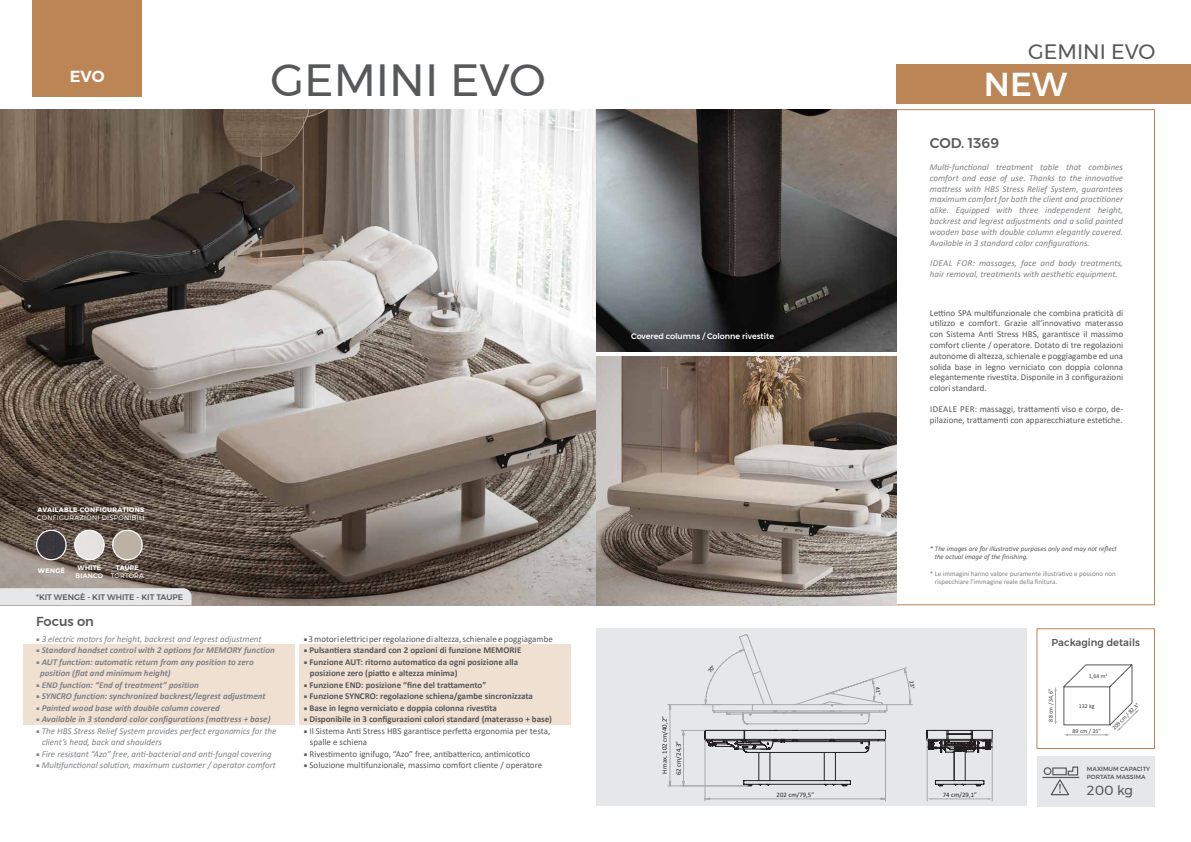
<style>
.page{position:relative;width:1191px;height:842px;background:#fff}
.page>*{position:absolute;margin:0;border:0;box-sizing:border-box;transform-origin:0 0}
.t1{font:45px "Montserrat";color:#57585a}
.t2{font:500 33.1px "Montserrat";color:#fff}
.t3{font:20.8px "Montserrat";color:#57585a}
.t4{font:600 16px "Montserrat";color:#fff}
.t5{font:500 14px "Montserrat";color:#57585a}
.t6{font:13.3px "Montserrat";color:#57585a}
.t7{font:500 13px "Montserrat";color:#57585a}
.t8{font:500 10px "Montserrat";color:#57585a}
.t9{font:italic 9px/10.8px "Calibri";color:#808285;text-align:justify}
.t10{font:9px/10.8px "Calibri";color:#57585a;text-align:justify}
.t11{font:700 9px "Calibri";color:#57585a}
.t12{font:italic 700 9px "Calibri";color:#808285}
.t13{font:500 8px "Montserrat";color:#fff}
.t14{font:500 8px "Montserrat";color:#57585a}
.t15{font:7px "Calibri";color:#808285}
.t16{font:italic 7px "Calibri";color:#57585a}
.QuoteDimensioni{font:6.8px "Calibri";color:#231f20}
.t17{font:700 6.5px "Montserrat";letter-spacing:.05em;color:#fff}
.t18{font:6.5px "Montserrat";letter-spacing:.05em;color:#fff}
.t19{font:500 6.5px "Montserrat";letter-spacing:.04em;color:#fff}
.t20{font:6px "Calibri";color:#414142}
.t21{font:500 5.9px "Montserrat";color:#57585a}
.s1{font-family:"Minion Pro";font-style:normal}
.s2{font-family:"Minion Pro";font-weight:400;font-style:normal}
.s3{font-family:"Minion Pro"}
.s4{font-family:"Minion Pro";font-weight:400}
</style>
<div class="page">
<img style="left:595px;top:109px;width:301px;height:243px">
<img style="left:595px;top:356px;width:301px;height:249px">
<img style="left:0;top:109px;width:595px;height:496px">
<div style="left:32px;top:0;width:110px;height:96px;background:#bc8555"></div>
<div style="left:1037px;top:756px;width:117px;height:50px;background:#e6e7e9"></div>
<div style="left:1036px;top:628px;width:119px;height:121px;border:1px solid #bc8555"></div>
<hr style="left:1055px;top:690px;width:1px;height:32px;background:#a8a9ad">
<svg style="left:1063px;top:664px;width:76px;height:72px"></svg>
<hr style="left:1042px;top:777px;width:37px;height:1px;background:#57585a">
<div style="left:1043px;top:767px;width:8px;height:8px;border:1px solid #57585a;border-radius:50%"></div>
<svg style="left:1050px;top:766px;width:28px;height:29px"></svg>
<div style="left:0;top:588px;width:191px;height:17px;background:#e6e7e9"></div>
<div style="left:595px;top:628px;width:431px;height:178px;background:#e6e7e9"></div>
<div style="left:896px;top:64px;width:295px;height:40px;background:#bc8555"></div>
<div style="left:299px;top:644px;width:271px;height:81px;background:#efe0d2"></div>
<div style="left:23px;top:644px;width:271px;height:81px;background:#efe0d2"></div>
<img style="left:37px;top:530px;width:29px;height:30px;border-radius:15px">
<div style="left:36px;top:530px;width:31px;height:30px;border:1px solid #fff;border-radius:50%"></div>
<img style="left:75px;top:530px;width:29px;height:30px;border-radius:15px">
<div style="left:74px;top:530px;width:31px;height:30px;border:1px solid #fff;border-radius:50%"></div>
<img style="left:113px;top:530px;width:29px;height:30px;border-radius:15px">
<div style="left:112px;top:530px;width:31px;height:30px;border:1px solid #fff;border-radius:50%"></div>
<svg style="left:667px;top:634px;width:326px;height:167px"></svg>
<p class="t4" style="left:70px;top:64px;width:36px">EVO</p>
<p class="t1" style="left:270px;top:46px;width:277px">GEMINI EVO</p>
<p class="t17" style="left:37px;top:504px;width:108px">AVAILABLE CONFIGURATIONS</p>
<p class="t18" style="left:37px;top:513px;width:109px">CONFIGURAZIONI DISPONIBILI</p>
<p class="t17" style="left:38px;top:565px;width:28px">WENGÉ</p>
<p class="t17" style="left:77px;top:562px;width:25px">WHITE</p>
<p class="t19" style="left:76px;top:570px;width:29px">BIANCO</p>
<p class="t17" style="left:116px;top:562px;width:25px">TAUPE</p>
<p class="t18" style="left:111px;top:570px;width:35px">TORTORA</p>
<p class="t14" style="left:36px;top:591px;width:148px">*KIT WENGÈ - KIT WHITE - KIT TAUPE</p>
<p class="t7" style="left:36px;top:611px;width:59px">Focus on</p>
<p class="t9" style="left:36px;top:633px;width:227px"><span class="s1">■</span> 3 electric motors for height, backrest and legrest adjustment</p>
<p class="t12" style="left:36px;top:644px;width:240px"><span class="s2">■</span> Standard handset control with 2 options for MEMORY function</p>
<p class="t12" style="left:36px;top:655px;width:219px"><span class="s2">■</span> AUT function: automatic return from any position to zero</p>
<p class="t12" style="left:40px;top:667px;width:132px">position (flat and minimum height)</p>
<p class="t12" style="left:36px;top:678px;width:164px"><span class="s2">■</span> END function: “End of treatment” position</p>
<p class="t12" style="left:36px;top:690px;width:231px"><span class="s2">■</span> SYNCRO function: synchronized backrest/legrest adjustment</p>
<p class="t12" style="left:36px;top:701px;width:185px"><span class="s2">■</span> Painted wood base with double column covered</p>
<p class="t12" style="left:36px;top:713px;width:236px"><span class="s2">■</span> Available in 3 standard color configurations (mattress + base)</p>
<p class="t9" style="left:36px;top:725px;width:242px"><span class="s1">■</span> The HBS Stress Relief System provides perfect ergonomics for the</p>
<p class="t9" style="left:42px;top:736px;width:121px">client’s head, back and shoulders</p>
<p class="t9" style="left:36px;top:748px;width:237px"><span class="s1">■</span> Fire resistant “Azo” free, anti-bacterial and anti-fungal covering</p>
<p class="t9" style="left:36px;top:759px;width:241px"><span class="s1">■</span> Multifunctional solution, maximum customer / operator comfort</p>
<p class="t10" style="left:304px;top:633px;width:251px"><span class="s3">■</span> 3 motori elettrici per regolazione di altezza, schienale e poggiagambe</p>
<p class="t11" style="left:304px;top:644px;width:219px"><span class="s4">■</span> Pulsantiera standard con 2 opzioni di funzione MEMORIE</p>
<p class="t11" style="left:304px;top:655px;width:216px"><span class="s4">■</span> Funzione AUT: ritorno automatico da ogni posizione alla</p>
<p class="t11" style="left:310px;top:667px;width:149px">posizione zero (piatto e altezza minima)</p>
<p class="t11" style="left:304px;top:678px;width:184px"><span class="s4">■</span> Funzione END: posizione “fine del trattamento”</p>
<p class="t11" style="left:304px;top:690px;width:231px"><span class="s4">■</span> Funzione SYNCRO: regolazione schiena/gambe sincronizzata</p>
<p class="t11" style="left:304px;top:701px;width:194px"><span class="s4">■</span> Base in legno verniciato e doppia colonna rivestita</p>
<p class="t11" style="left:304px;top:713px;width:250px"><span class="s4">■</span> Disponibile in 3 configurazioni colori standard (materasso + base)</p>
<p class="t10" style="left:304px;top:725px;width:248px"><span class="s3">■</span> Il Sistema Anti Stress HBS garantisce perfetta ergonomia per testa,</p>
<p class="t10" style="left:310px;top:736px;width:59px">spalle e schiena</p>
<p class="t10" style="left:304px;top:748px;width:228px"><span class="s3">■</span> Rivestimento ignifugo, “Azo” free, antibatterico, antimicotico</p>
<p class="t10" style="left:304px;top:759px;width:240px"><span class="s3">■</span> Soluzione multifunzionale, massimo comfort cliente / operatore</p>
<p class="t3" style="left:1028px;top:35px;width:129px">GEMINI EVO</p>
<p class="t2" style="left:984px;top:59px;width:85px">NEW</p>
<p class="t5" style="left:930px;top:132px;width:71px">COD. 1369</p>
<p class="t13" style="left:631px;top:330px;width:144px">Covered columns / Colonne rivestite</p>
<p class="QuoteDimensioni" style="left:659px;top:774px;width:60px;rotate:-90deg">H max. 102 cm/40,2”</p>
<p class="QuoteDimensioni" style="left:674px;top:775px;width:36px;rotate:-90deg">62 cm/24,3”</p>
<p class="t9" style="left:930px;top:161px;width:195px">Multi-functional treatment table that combines comfort and ease of use. Thanks to the innovative mattress with HBS Stress Relief System, guarantees maximum comfort for both the client and practitioner alike. Equipped with three independent height, backrest and legrest adjustments and a solid painted wooden base with double column elegantly covered.<br>Available in 3 standard color configurations.</p>
<p class="t9" style="left:930px;top:257px;width:195px">IDEAL FOR: massages, face and body treatments, hair removal, treatments with aesthetic equipment.</p>
<p class="t10" style="left:930px;top:307px;width:195px">Lettino SPA multifunzionale che combina praticità di utilizzo e comfort. Grazie all’innovativo materasso con Sistema Anti Stress HBS, garantisce il massimo comfort cliente / operatore. Dotato di tre regolazioni autonome di altezza, schienale e poggiagambe ed una solida base in legno verniciato con doppia colonna elegantemente rivestita. Disponile in 3 configurazioni colori standard.</p>
<p class="t10" style="left:930px;top:403px;width:195px">IDEALE PER: massaggi, trattamenti viso e corpo, de&shy;pilazione, trattamenti con apparecchiature estetiche.</p>
<p class="t16" style="left:930px;top:544px;width:188px">* The images are for illustrative purposes only and may not reflect</p>
<p class="t16" style="left:934px;top:552px;width:95px">the actual image of the finishing.</p>
<p class="t15" style="left:930px;top:569px;width:187px">* Le immagini hanno valore puramente illustrativo e possono non</p>
<p class="t15" style="left:934px;top:577px;width:124px">rispecchiare l’immagine reale della finitura.</p>
<p class="t8" style="left:1051px;top:634px;width:90px">Packaging details</p>
<p class="t20" style="left:1046px;top:721px;width:34px;rotate:-90deg">88 cm / 34,6”</p>
<p class="t20" style="left:1088px;top:672px;width:20px">1,64 m<sup>3</sup></p>
<p class="t20" style="left:1078px;top:702px;width:18px">132 kg</p>
<p class="t20" style="left:1072px;top:727px;width:30px">89 cm / 35”</p>
<p class="t20" style="left:1110px;top:726px;width:37px;rotate:-45deg">209 cm / 82,3”</p>
<p class="t21" style="left:1087px;top:765px;width:65px">MAXIMUM CAPACITY</p>
<p class="t21" style="left:1087px;top:772px;width:60px">PORTATA MASSIMA</p>
<p class="QuoteDimensioni" style="left:776px;top:790px;width:39px">202 cm/79,5”</p>
<p class="QuoteDimensioni" style="left:943px;top:790px;width:36px">74 cm/29,1”</p>
<p class="t6" style="left:1087px;top:780px;width:48px">200 kg</p>
</div>
